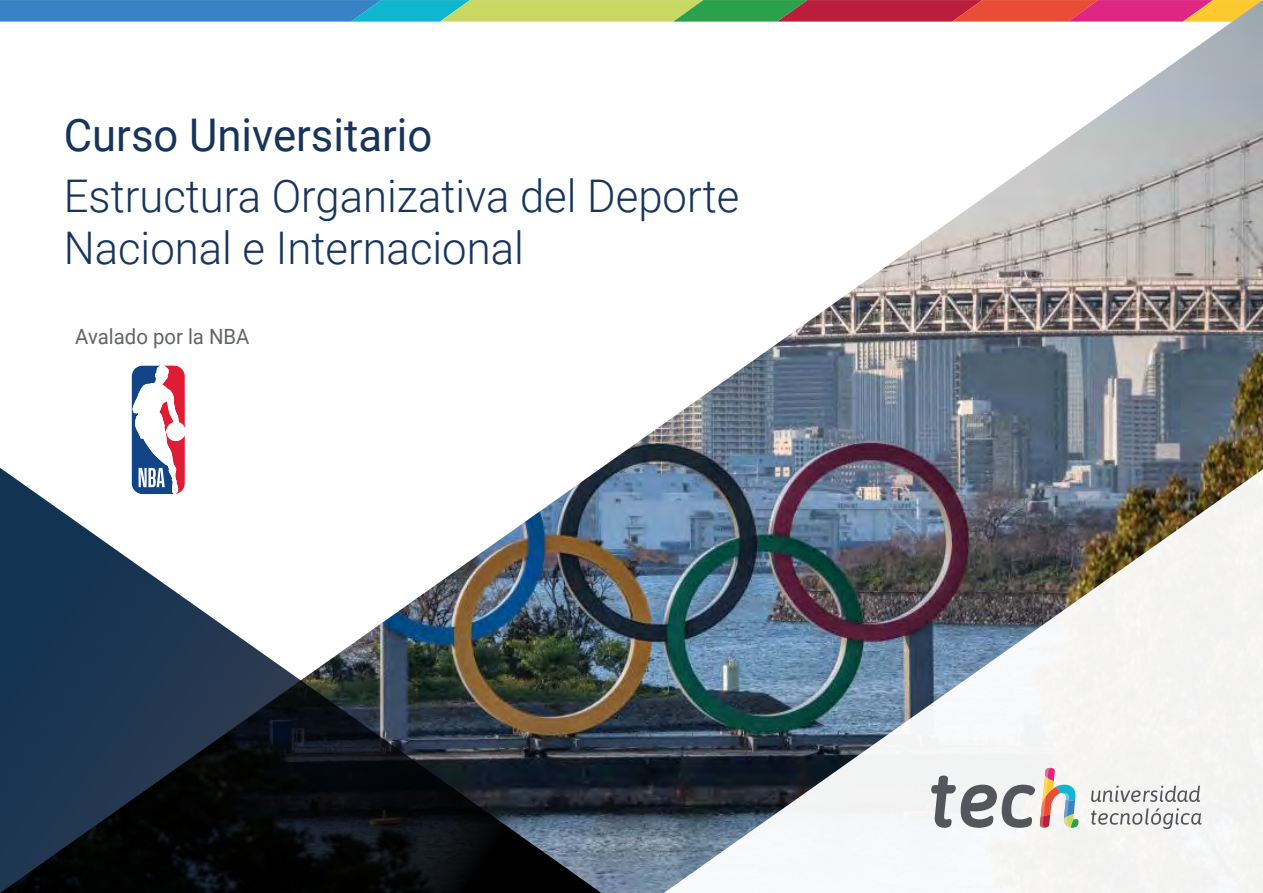
<style>
.page{position:relative;width:1263px;height:893px;background:#fff}
.page>*{position:absolute;margin:0;border:0;box-sizing:border-box;transform-origin:0 0}
.t1{font:300 45px/52.5px "Roboto";color:#17355b}
.t2{font:45px "Roboto";color:#17355b}
.t3{font:21px "Roboto";color:#61646a}
</style>
<div class="page">
<img style="left:0;top:0;width:1263px;height:893px">
<img style="left:634px;top:454px;width:629px;height:439px">
<svg style="left:931px;top:768px;width:147px;height:60px"></svg>
<svg style="left:1091px;top:786px;width:109px;height:16px"></svg>
<svg style="left:1091px;top:808px;width:110px;height:21px"></svg>
<svg style="left:0;top:446px;width:631px;height:447px"></svg>
<svg style="left:132px;top:366px;width:53px;height:128px"></svg>
<p class="t2" style="left:64px;top:103px;width:370px">Curso Universitario</p>
<p class="t1" style="left:64px;top:168px;width:677px">Estructura Organizativa del Deporte<br>Nacional e Internacional</p>
<p class="t3" style="left:75px;top:322px;width:176px">Avalado por la NBA</p>
</div>
